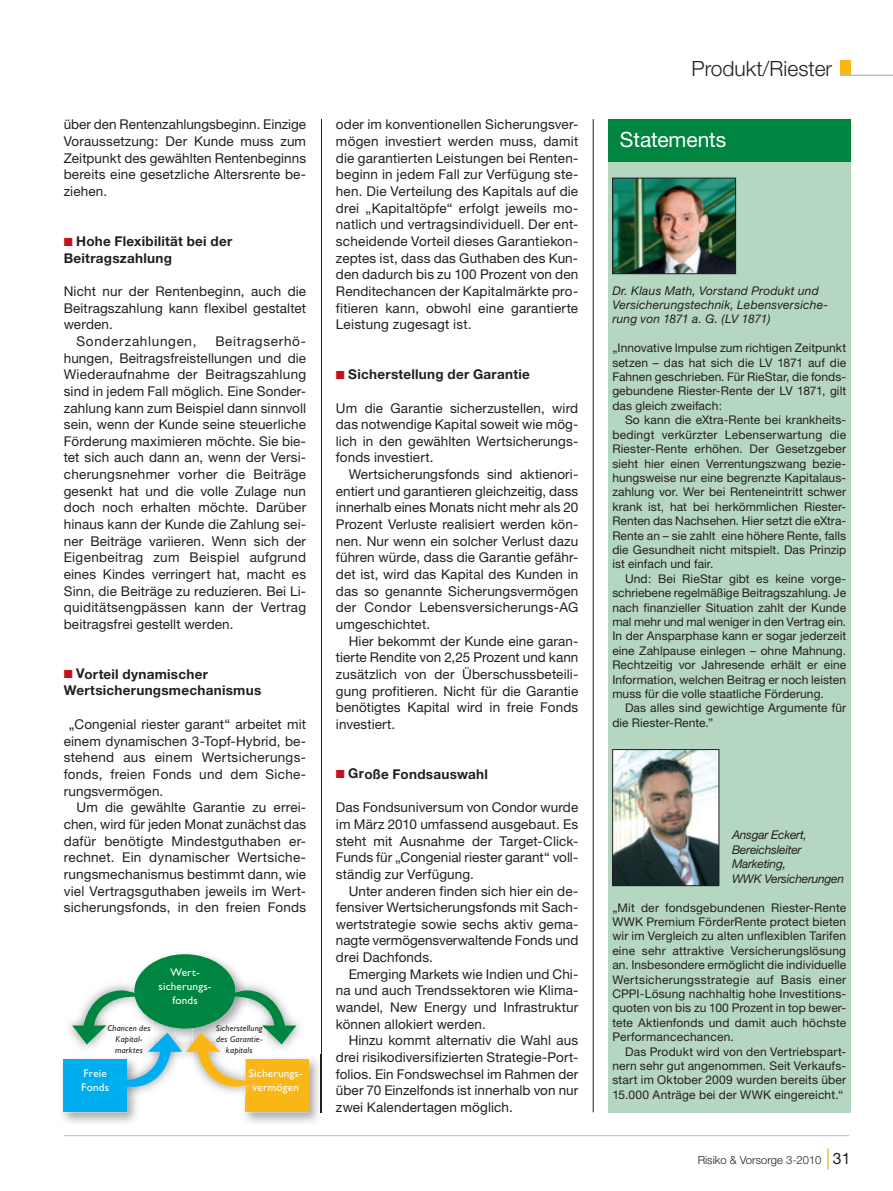
<style>
.page{position:relative;width:893px;height:1191px;background:#fff}
.page>*{position:absolute;margin:0;border:0;box-sizing:border-box;transform-origin:0 0}
.t1{font:300 21px "Helvetica Neue";color:#231f20}
.t2{font:21px "Helvetica Neue";letter-spacing:-.005em;color:#fff}
.t3{font:13.5px/16.6px "Helvetica Neue";letter-spacing:.01em;color:#231f20;text-align:justify}
.t4{font:700 13.5px/16.6px "Helvetica Neue";letter-spacing:.02em;color:#231f20}
.t5{font:13.5px "Helvetica Neue";letter-spacing:.05em;color:#231f20}
.t6{font:12px/14.4px "Helvetica Neue";letter-spacing:.005em;color:#231f20;text-align:justify}
.t7{font:italic 12px/14.4px "Helvetica Neue";color:#231f20}
.t8{font:italic 12px/14.4px "Helvetica Neue";letter-spacing:-.02em;color:#231f20}
.t9{font:300 11.25px "Helvetica Neue";color:#231f20}
.t10{font:11.1px/13.8px "Gill Sans";letter-spacing:.02em;color:#fff;text-align:center}
.t11{font:italic 8.7px/11.1px "Gill Sans";letter-spacing:.025em;color:#231f20;text-align:center}
.s1{font-family:"BB Sonderzeichen";font-weight:400;color:#c4121a}
.s2{font-weight:400;font-size:15.75px}
</style>
<div class="page">
<hr style="left:64px;top:1135px;width:785px;height:1px;background:#b0c2d2">
<svg style="left:827px;top:1148px;width:1px;height:21px"></svg>
<div style="left:840px;top:60px;width:10px;height:15px;background:#f9b614"></div>
<hr style="left:840px;top:75px;width:53px;height:1px;background:#b0c2d2">
<hr style="left:321px;top:119px;width:1px;height:993px;background:#231f20">
<hr style="left:593px;top:119px;width:1px;height:993px;background:#231f20">
<img style="left:136px;top:953px;width:105px;height:27px">
<div style="left:134px;top:954px;width:101px;height:74px;background:#008540;border-radius:50%"></div>
<img style="left:62px;top:1059px;width:75px;height:64px">
<div style="left:64px;top:1059px;width:63px;height:53px;background:#00aeef"></div>
<img style="left:244px;top:1054px;width:77px;height:69px">
<div style="left:246px;top:1059px;width:63px;height:53px;background:#f9b614"></div>
<img style="left:130px;top:985px;width:4px;height:4px">
<img style="left:248px;top:984px;width:52px;height:53px">
<img style="left:235px;top:980px;width:13px;height:9px">
<img style="left:241px;top:1087px;width:5px;height:10px">
<img style="left:246px;top:1087px;width:15px;height:6px">
<img style="left:127px;top:1087px;width:12px;height:10px">
<svg style="left:72px;top:989px;width:224px;height:98px"></svg>
<div style="left:608px;top:119px;width:242px;height:993px;background:#b5d6c0"></div>
<div style="left:608px;top:119px;width:242px;height:43px;background:#008540"></div>
<img style="left:614px;top:751px;width:103px;height:133px">
<div style="left:612px;top:749px;width:107px;height:137px;border:1px solid #231f20"></div>
<img style="left:614px;top:180px;width:120px;height:92px">
<div style="left:612px;top:178px;width:124px;height:96px;border:1px solid #231f20"></div>
<p class="t3" style="left:64px;top:118px;width:244px">über den Rentenzahlungsbeginn. Einzige Voraussetzung: Der Kunde muss zum Zeitpunkt des gewählten Rentenbeginns bereits eine gesetzliche Altersrente be&shy;ziehen.</p>
<p class="t4" style="left:64px;top:234px;width:170px"><span class="s1">K</span> Hohe Flexibilität bei der<br>Beitragszahlung</p>
<p class="t3" style="left:64px;top:284px;width:244px">Nicht nur der Rentenbeginn, auch die</p>
<p class="t3" style="left:64px;top:301px;width:244px">Beitragszahlung kann flexibel gestaltet</p>
<p class="t3" style="left:64px;top:317px;width:51px">werden.</p>
<p class="t5" style="left:77px;top:336px;width:121px">Sonderzahlungen,</p>
<p class="t3" style="left:64px;top:334px;width:244px;text-indent:152px">Beitragserhö&shy;hungen, Beitragsfreistellungen und die Wiederaufnahme der Beitragszahlung sind in jedem Fall möglich. Eine Sonder&shy;zahlung kann zum Beispiel dann sinnvoll sein, wenn der Kunde seine steuerliche Förderung maximieren möchte. Sie bie&shy;tet sich auch dann an, wenn der Versi&shy;cherungsnehmer vorher die Beiträge gesenkt hat und die volle Zulage nun doch noch erhalten möchte. Darüber hinaus kann der Kunde die Zahlung sei&shy;ner Beiträge variieren. Wenn sich der Eigenbeitrag zum Beispiel aufgrund eines Kindes verringert hat, macht es Sinn, die Beiträge zu reduzieren. Bei Li&shy;quiditätsengpässen kann der Vertrag beitragsfrei gestellt werden.</p>
<p class="t4" style="left:64px;top:667px;width:199px;line-height:16.2px"><span class="s1">K</span> Vorteil dynamischer<br>Wertsicherungsmechanismus</p>
<p class="t3" style="left:64px;top:717px;width:244px;text-indent:5px">„Congenial riester garant“ arbeitet mit einem dynamischen 3-Topf-Hybrid, be&shy;stehend aus einem Wertsicherungs&shy;fonds, freien Fonds und dem Siche&shy;rungsvermögen.</p>
<p class="t3" style="left:64px;top:800px;width:244px;text-indent:13px">Um die gewählte Garantie zu errei&shy;chen, wird für jeden Monat zunächst das dafür benötigte Mindestguthaben er&shy;rechnet. Ein dynamischer Wertsiche&shy;rungsmechanismus bestimmt dann, wie viel Vertragsguthaben jeweils im Wert&shy;sicherungsfonds, in den freien Fonds</p>
<p class="t11" style="left:107px;top:1023px;width:45px">Chancen des<br>Kapital&shy;marktes</p>
<p class="t10" style="left:159px;top:966px;width:54px">Wert&shy;sicherungs&shy;fonds</p>
<p class="t11" style="left:216px;top:1023px;width:48px">Sicherstellung des Garantie&shy;kapitals</p>
<p class="t10" style="left:81px;top:1068px;width:29px;text-align:left">Freie<br>Fonds</p>
<p class="t10" style="left:249px;top:1068px;width:55px">Sicherungs&shy;vermögen</p>
<p class="t3" style="left:336px;top:118px;width:244px">oder im konventionellen Sicherungsver&shy;mögen investiert werden muss, damit die garantierten Leistungen bei Renten&shy;beginn in jedem Fall zur Verfügung ste&shy;hen. Die Verteilung des Kapitals auf die drei „Kapitaltöpfe“ erfolgt jeweils mo&shy;natlich und vertragsindividuell. Der ent&shy;scheidende Vorteil dieses Garantiekon&shy;zeptes ist, dass das Guthaben des Kun&shy;den dadurch bis zu 100 Prozent von den Renditechancen der Kapitalmärkte pro&shy;fitieren kann, obwohl eine garantierte Leistung zugesagt ist.</p>
<p class="t4" style="left:336px;top:367px;width:196px"><span class="s1">K</span> Sicherstellung der Garantie</p>
<p class="t3" style="left:336px;top:401px;width:244px">Um die Garantie sicherzustellen, wird das notwendige Kapital soweit wie mög&shy;lich in den gewählten Wertsicherungs&shy;fonds investiert.</p>
<p class="t3" style="left:336px;top:467px;width:244px;text-indent:13px">Wertsicherungsfonds sind aktienori&shy;entiert und garantieren gleichzeitig, dass innerhalb eines Monats nicht mehr als 20<br>Prozent Verluste realisiert werden kön&shy;nen. Nur wenn ein solcher Verlust dazu führen würde, dass die Garantie gefähr&shy;det ist, wird das Kapital des Kunden in das so genannte Sicherungsvermögen der Condor Lebensversicherungs-AG umgeschichtet.</p>
<p class="t3" style="left:336px;top:634px;width:244px;text-indent:13px">Hier bekommt der Kunde eine garan&shy;tierte Rendite von 2,25 Prozent und kann zusätzlich von der Überschussbeteili&shy;gung profitieren. Nicht für die Garantie benötigtes Kapital wird in freie Fonds investiert.</p>
<p class="t4" style="left:336px;top:766px;width:154px"><span class="s1">K</span> Große Fondsauswahl</p>
<p class="t3" style="left:336px;top:800px;width:244px">Das Fondsuniversum von Condor wurde im März 2010 umfassend ausgebaut. Es steht mit Ausnahme der Target-Click-Funds für „Congenial riester garant“ voll&shy;ständig zur Verfügung.</p>
<p class="t3" style="left:336px;top:883px;width:244px;text-indent:13px">Unter anderen finden sich hier ein de&shy;fensiver Wertsicherungsfonds mit Sach&shy;wertstrategie sowie sechs aktiv gema&shy;nagte vermögensverwaltende Fonds und drei Dachfonds.</p>
<p class="t3" style="left:336px;top:967px;width:244px;text-indent:13px">Emerging Markets wie Indien und Chi&shy;na und auch Trendssektoren wie Klima&shy;wandel, New Energy und Infrastruktur können allokiert werden.</p>
<p class="t3" style="left:336px;top:1033px;width:244px;text-indent:13px">Hinzu kommt alternativ die Wahl aus drei risikodiversifizierten Strategie-Port&shy;folios. Ein Fondswechsel im Rahmen der über 70 Einzelfonds ist innerhalb von nur zwei Kalendertagen möglich.</p>
<h1 class="t1" style="left:691px;top:61px;width:142px">Produkt/Riester</h1>
<h1 class="t2" style="left:620px;top:132px;width:108px">Statements</h1>
<p class="t7" style="left:612px;top:284px;width:217px">Dr. Klaus Math, Vorstand Produkt und<br>Versicherungstechnik, Lebensversiche&shy;rung von 1871 a. G. (LV 1871)</p>
<p class="t6" style="left:612px;top:342px;width:235px">„Innovative Impulse zum richtigen Zeitpunkt setzen – das hat sich die LV 1871 auf die Fahnen geschrieben. Für RieStar, die fonds&shy;gebundene Riester-Rente der LV 1871, gilt das gleich zweifach:</p>
<p class="t6" style="left:612px;top:414px;width:235px;text-indent:13px">So kann die eXtra-Rente bei krankheits&shy;bedingt verkürzter Lebenserwartung die Riester-Rente erhöhen. Der Gesetzgeber sieht hier einen Verrentungszwang bezie&shy;hungsweise nur eine begrenzte Kapitalaus&shy;zahlung vor. Wer bei Renteneintritt schwer krank ist, hat bei herkömmlichen Riester-Renten das Nachsehen. Hier setzt die eXtra-Rente an – sie zahlt eine höhere Rente, falls die Gesundheit nicht mitspielt. Das Prinzip ist einfach und fair.</p>
<p class="t6" style="left:612px;top:572px;width:235px;text-indent:13px">Und: Bei RieStar gibt es keine vorge&shy;schriebene regelmäßige Beitragszahlung. Je nach finanzieller Situation zahlt der Kunde mal mehr und mal weniger in den Vertrag ein.<br>In der Ansparphase kann er sogar jederzeit eine Zahlpause einlegen – ohne Mahnung.<br>Rechtzeitig vor Jahresende erhält er eine Information, welchen Beitrag er noch leisten muss für die volle staatliche Förderung.</p>
<p class="t6" style="left:612px;top:702px;width:235px;text-indent:13px">Das alles sind gewichtige Argumente für die Riester-Rente.”</p>
<p class="t8" style="left:732px;top:829px;width:114px">Ansgar Eckert,<br>Bereichsleiter<br>Marketing,<br>WWK Versicherungen</p>
<p class="t6" style="left:612px;top:901px;width:235px">„Mit der fondsgebundenen Riester-Rente WWK Premium FörderRente protect bieten wir im Vergleich zu alten unflexiblen Tarifen eine sehr attraktive Versicherungslösung an. Insbesondere ermöglicht die individuelle Wertsicherungsstrategie auf Basis einer CPPI-Lösung nachhaltig hohe Investitions&shy;quoten von bis zu 100 Prozent in top bewer&shy;tete Aktienfonds und damit auch höchste Performancechancen.</p>
<p class="t6" style="left:612px;top:1045px;width:235px;text-indent:13px">Das Produkt wird von den Vertriebspart&shy;nern sehr gut angenommen. Seit Verkaufs&shy;start im Oktober 2009 wurden bereits über 15.000 Anträge bei der WWK eingereicht.“</p>
<p class="t9" style="left:698px;top:1155px;width:154px">Risiko &amp; Vorsorge 3-2010 <span class="s2">31</span></p>
</div>
